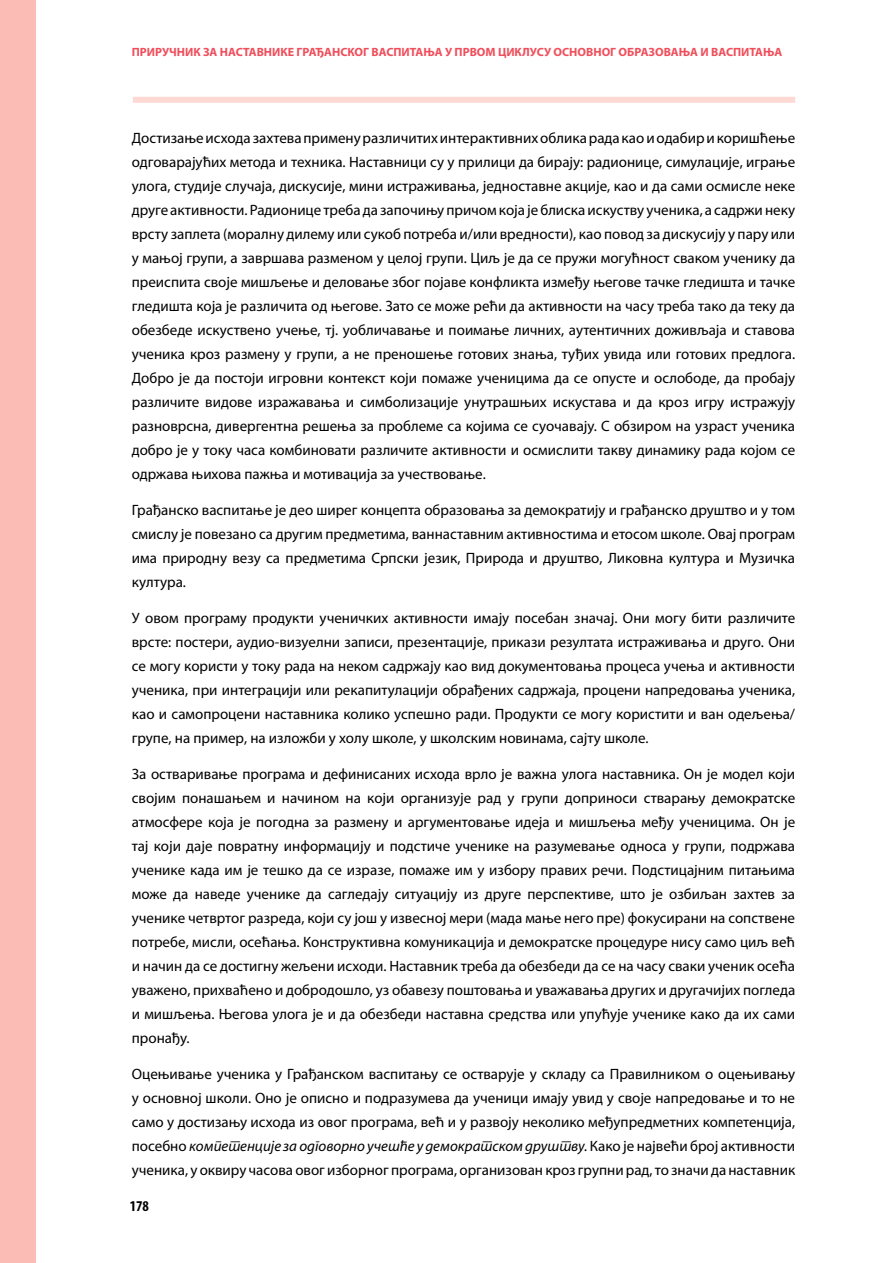
<style>
.page{position:relative;width:893px;height:1263px;background:#fff}
.page>*{position:absolute;margin:0;border:0;box-sizing:border-box;transform-origin:0 0}
.t1{font:15px/24px "Myriad Pro";color:#000;text-align:justify}
.t2{font:700 condensed 15px "Myriad Pro";color:#000}
.t3{font:700 12px "Myriad Pro";color:#f04e5b}
.s1{font-style:italic}
</style>
<div class="page">
<div style="left:0;top:0;width:35px;height:1263px;background:#fabcb4"></div>
<div style="left:133px;top:97px;width:662px;height:6px;background:#fcd9d2"></div>
<p class="t3" style="left:132px;top:45px;width:652px">ПРИРУЧНИК ЗА НАСТАВНИКЕ ГРАЂАНСКОГ ВАСПИТАЊА У ПРВОМ ЦИКЛУСУ ОСНОВНОГ ОБРАЗОВАЊА И ВАСПИТАЊА</p>
<p class="t1" style="left:132px;top:126px;width:665px">Достизање исхода захтева примену различитих интерактивних облика рада као и одабир и коришћење одговарајућих метода и техника. Наставници су у прилици да бирају: радионице, симулације, играње улога, студије случаја, дискусије, мини истраживања, једноставне акције, као и да сами осмисле неке друге активности. Радионице треба да започињу причом која је блиска искуству ученика, а садржи неку врсту заплета (моралну дилему или сукоб потреба и/или вредности), као повод за дискусију у пару или у мањој групи, а завршава разменом у целој групи. Циљ је да се пружи могућност сваком ученику да преиспита своје мишљење и деловање због појаве конфликта између његове тачке гледишта и тачке гледишта која је различита од његове. Зато се може рећи да активности на часу треба тако да теку да обезбеде искуствено учење, тј. уобличавање и поимање личних, аутентичних доживљаја и ставова ученика кроз размену у групи, а не преношење готових знања, туђих увида или готових предлога.<br>Добро је да постоји игровни контекст који помаже ученицима да се опусте и ослободе, да пробају различите видове изражавања и симболизације унутрашњих искустава и да кроз игру истражују разноврсна, дивергентна решења за проблеме са којима се суочавају. С обзиром на узраст ученика добро је у току часа комбиновати различите активности и осмислити такву динамику рада којом се одржава њихова пажња и мотивација за учествовање.</p>
<p class="t1" style="left:132px;top:498px;width:665px">Грађанско васпитање је део ширег концепта образовања за демократију и грађанско друштво и у том смислу је повезано са другим предметима, ваннаставним активностима и етосом школе. Овај програм има природну везу са предметима Српски језик, Природа и друштво, Ликовна култура и Музичка култура.</p>
<p class="t1" style="left:132px;top:606px;width:665px">У овом програму продукти ученичких активности имају посебан значај. Они могу бити различите врсте: постери, аудио-визуелни записи, презентације, прикази резултата истраживања и друго. Они се могу користи у току рада на неком садржају као вид документовања процеса учења и активности ученика, при интеграцији или рекапитулацији обрађених садржаја, процени напредовања ученика, као и самопроцени наставника колико успешно ради. Продукти се могу користити и ван одељења/ групе, на пример, на изложби у холу школе, у школским новинама, сајту школе.</p>
<p class="t1" style="left:132px;top:762px;width:665px">За остваривање програма и дефинисаних исхода врло је важна улога наставника. Он је модел који својим понашањем и начином на који организује рад у групи доприноси стварању демократске атмосфере која је погодна за размену и аргументовање идеја и мишљења међу ученицима. Он је тај који даје повратну информацију и подстиче ученике на разумевање односа у групи, подржава ученике када им је тешко да се изразе, помаже им у избору правих речи. Подстицајним питањима може да наведе ученике да сагледају ситуацију из друге перспективе, што је озбиљан захтев за ученике четвртог разреда, који су још у извесној мери (мада мање него пре) фокусирани на сопствене потребе, мисли, осећања. Конструктивна комуникација и демократске процедуре нису само циљ већ и начин да се достигну жељени исходи. Наставник треба да обезбеди да се на часу сваки ученик осећа уважено, прихваћено и добродошло, уз обавезу поштовања и уважавања других и другачијих погледа и мишљења. Његова улога је и да обезбеди наставна средства или упућује ученике како да их сами пронађу.</p>
<p class="t1" style="left:132px;top:1062px;width:665px">Оцењивање ученика у Грађанском васпитању се остварује у складу са Правилником о оцењивању у основној школи. Оно је описно и подразумева да ученици имају увид у своје напредовање и то не само у достизању исхода из овог програма, већ и у развоју неколико међупредметних компетенција, посебно <span class="s1">компетенције за одговорно учешће у демократском друштву.</span> Како је највећи број активности ученика, у оквиру часова овог изборног програма, организован кроз групни рад, то значи да наставник</p>
<p class="t2" style="left:130px;top:1197px;width:21px">178</p>
</div>
